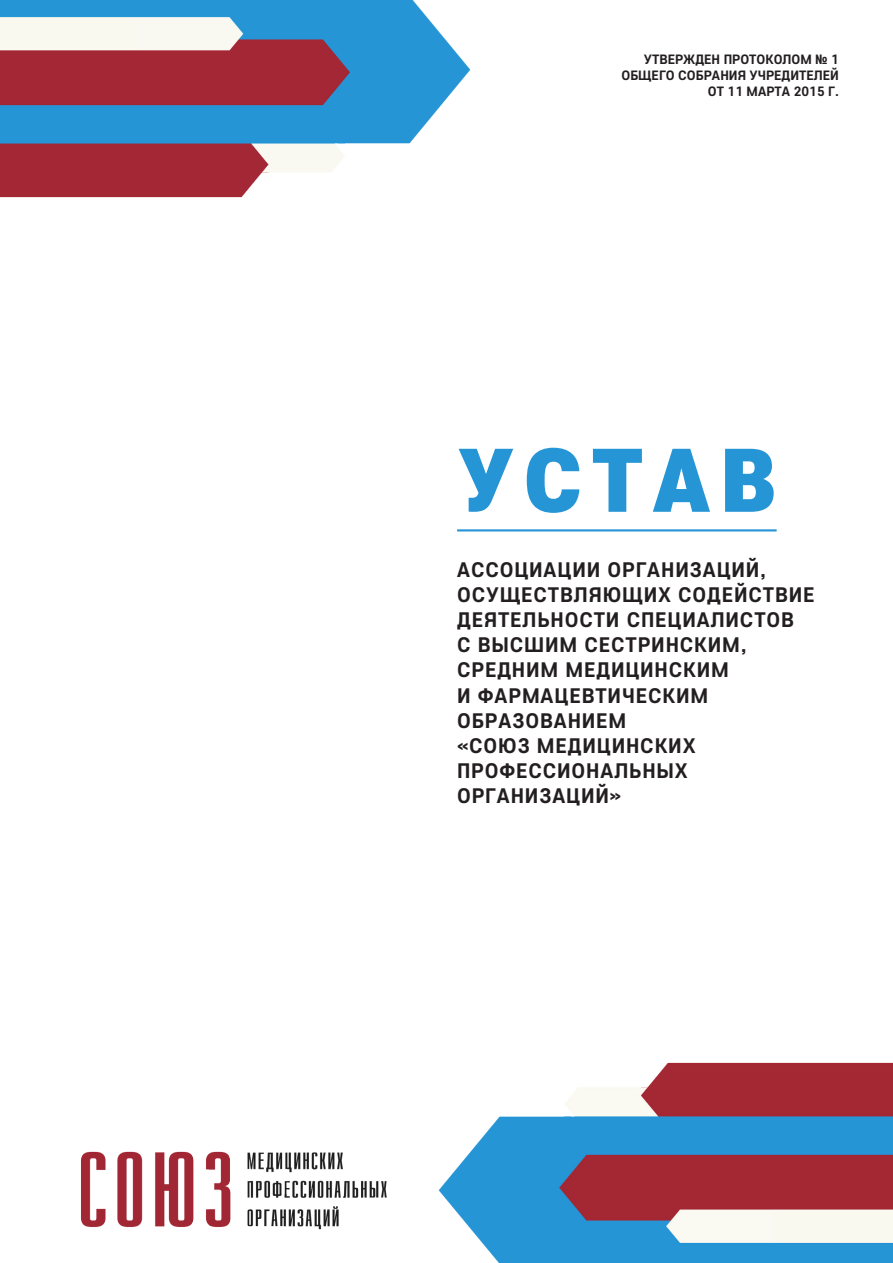
<style>
.page{position:relative;width:893px;height:1263px;background:#fff}
.page>*{position:absolute;margin:0;border:0;box-sizing:border-box;transform-origin:0 0}
.t1{font:900 90px "Core Sans E 95";letter-spacing:.1em;color:#2695d6}
.t2{font:700 21px/25.2px "Core Sans E 65";letter-spacing:.04em;color:#231f20}
.t3{font:700 13.5px "Core Sans E 65";color:#231f20}
</style>
<div class="page">
<img style="left:0;top:0;width:471px;height:198px">
<img style="left:438px;top:1062px;width:455px;height:201px">
<img style="left:81px;top:1151px;width:306px;height:79px">
<hr style="left:457px;top:529px;width:320px;height:2px;background:#2695d6">
<p class="t3" style="left:644px;top:50px;width:197px">УТВЕРЖДЕН ПРОТОКОЛОМ № 1</p>
<p class="t3" style="left:621px;top:66px;width:219px">ОБЩЕГО СОБРАНИЯ УЧРЕДИТЕЛЕЙ</p>
<p class="t3" style="left:708px;top:83px;width:133px">ОТ 11 МАРТА 2015 Г.</p>
<p class="t1" style="left:457px;top:421px;width:321px">УСТАВ</p>
<p class="t2" style="left:457px;top:556px;width:359px">АССОЦИАЦИИ ОРГАНИЗАЦИЙ,<br>ОСУЩЕСТВЛЯЮЩИХ СОДЕЙСТВИЕ<br>ДЕЯТЕЛЬНОСТИ СПЕЦИАЛИСТОВ<br>С ВЫСШИМ СЕСТРИНСКИМ,<br>СРЕДНИМ МЕДИЦИНСКИМ<br>И ФАРМАЦЕВТИЧЕСКИМ<br>ОБРАЗОВАНИЕМ</p>
<p class="t2" style="left:457px;top:732px;width:240px">«СОЮЗ МЕДИЦИНСКИХ<br>ПРОФЕССИОНАЛЬНЫХ<br>ОРГАНИЗАЦИЙ»</p>
</div>
